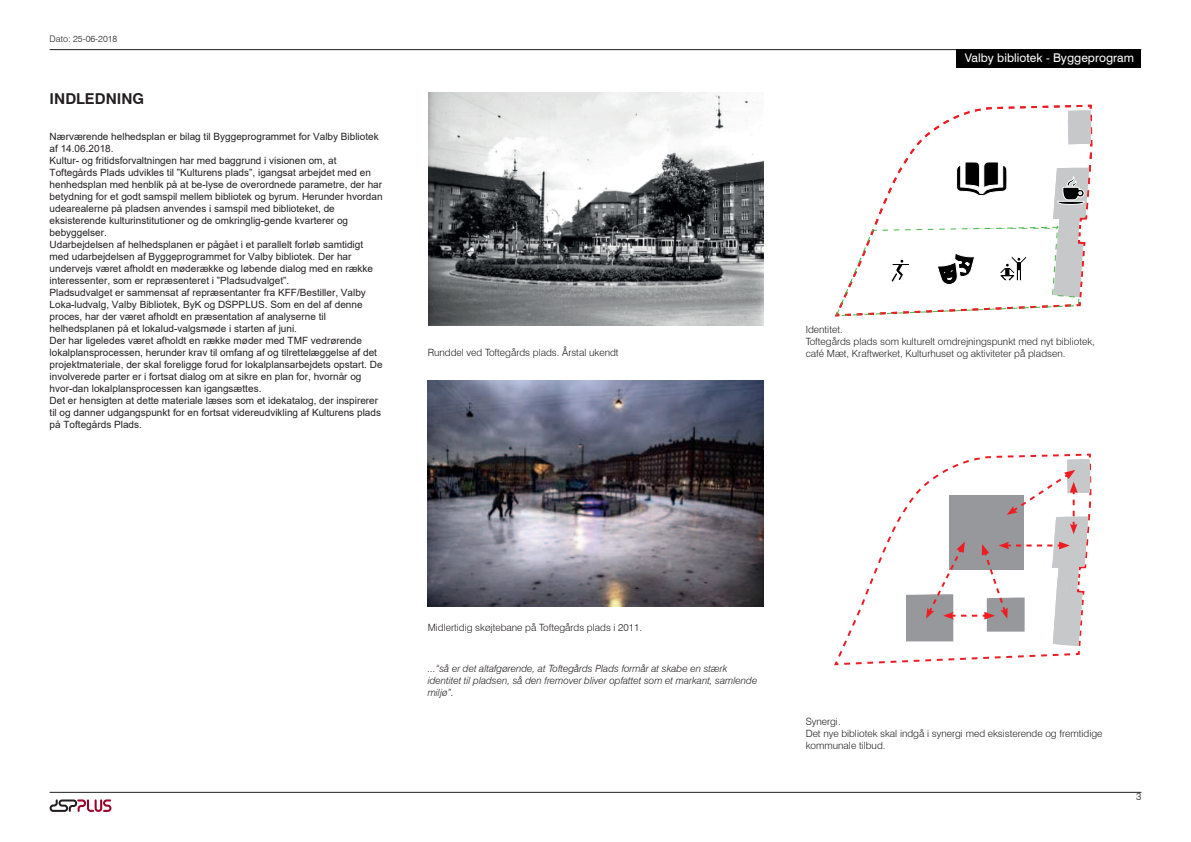
<style>
.page{position:relative;width:1191px;height:842px;background:#fff}
.page>*{position:absolute;margin:0;border:0;box-sizing:border-box;transform-origin:0 0}
.t1{font:700 15px "Swiss 721 BT";color:#231f20}
.t2{font:12px "Swiss 721 BT";color:#fff}
.t3{font:10px/12px "Arial";color:#231f20}
.t4{font:300 10px/12px "Swiss 721 BT";color:#231f20}
.t5{font:italic 300 10px/12px "Swiss 721 BT";color:#231f20}
.t6{font:300 9px "Swiss 721 BT";color:#231f20}
</style>
<div class="page">
<hr style="left:50px;top:49px;width:1091px;height:1px;background:#231f20">
<div style="left:956px;top:50px;width:185px;height:18px;background:#000001"></div>
<hr style="left:50px;top:792px;width:1091px;height:1px;background:#231f20">
<svg style="left:50px;top:799px;width:61px;height:13px"></svg>
<img style="left:428px;top:93px;width:335px;height:232px">
<img style="left:428px;top:380px;width:335px;height:226px">
<svg style="left:835px;top:104px;width:258px;height:213px"></svg>
<svg style="left:834px;top:453px;width:258px;height:213px"></svg>
<p class="t6" style="left:50px;top:34px;width:69px">Dato: 25-06-2018</p>
<h1 class="t1" style="left:50px;top:90px;width:96px">INDLEDNING</h1>
<p class="t3" style="left:50px;top:131px;width:334px">Nærværende helhedsplan er bilag til Byggeprogrammet for Valby Bibliotek af 14.06.2018.<br>Kultur- og fritidsforvaltningen har med baggrund i visionen om, at Toftegårds Plads udvikles til ”Kulturens plads”, igangsat arbejdet med en henhedsplan med henblik på at be-lyse de overordnede parametre, der har betydning for et godt samspil mellem bibliotek og byrum. Herunder hvordan udearealerne på pladsen anvendes i samspil med biblioteket, de eksisterende kulturinstitutioner og de omkringlig-gende kvarterer og bebyggelser.<br>Udarbejdelsen af helhedsplanen er pågået i et parallelt forløb samtidigt med udarbejdelsen af Byggeprogrammet for Valby bibliotek. Der har undervejs været afholdt en møderække og løbende dialog med en række interessenter, som er repræsenteret i ”Pladsudvalget”.<br>Pladsudvalget er sammensat af repræsentanter fra KFF/Bestiller, Valby Loka-ludvalg, Valby Bibliotek, ByK og DSPPLUS. Som en del af denne proces, har der været afholdt en præsentation af analyserne til helhedsplanen på et lokalud-valgsmøde i starten af juni.<br>Der har ligeledes været afholdt en række møder med TMF vedrørende lokalplansprocessen, herunder krav til omfang af og tilrettelæggelse af det projektmateriale, der skal foreligge forud for lokalplansarbejdets opstart. De involverede parter er i fortsat dialog om at sikre en plan for, hvornår og hvor-dan lokalplansprocessen kan igangsættes.<br>Det er hensigten at dette materiale læses som et idekatalog, der inspirerer til og danner udgangspunkt for en fortsat videreudvikling af Kulturens plads på Toftegårds Plads.</p>
<p class="t2" style="left:964px;top:53px;width:171px">Valby bibliotek - Byggeprogram</p>
<p class="t4" style="left:805px;top:323px;width:291px">Identitet.<br>Toftegårds plads som kulturelt omdrejningspunkt med nyt bibliotek,</p>
<p class="t4" style="left:428px;top:347px;width:192px">Runddel ved Toftegårds plads. Årstal ukendt</p>
<p class="t4" style="left:805px;top:347px;width:261px">café Mæt, Kraftwerket, Kulturhuset og aktiviteter på pladsen.</p>
<p class="t4" style="left:428px;top:621px;width:216px">Midlertidig skøjtebane på Toftegårds plads i 2011.</p>
<p class="t5" style="left:428px;top:663px;width:331px">...“så er det altafgørende, at Toftegårds Plads formår at skabe en stærk identitet til pladsen, så den fremover bliver opfattet som et markant, samlende miljø”.</p>
<p class="t4" style="left:805px;top:715px;width:298px">Synergi.<br>Det nye bibliotek skal indgå i synergi med eksisterende og fremtidige kommunale tilbud.</p>
<p class="t4" style="left:1136px;top:790px;width:7px">3</p>
</div>
